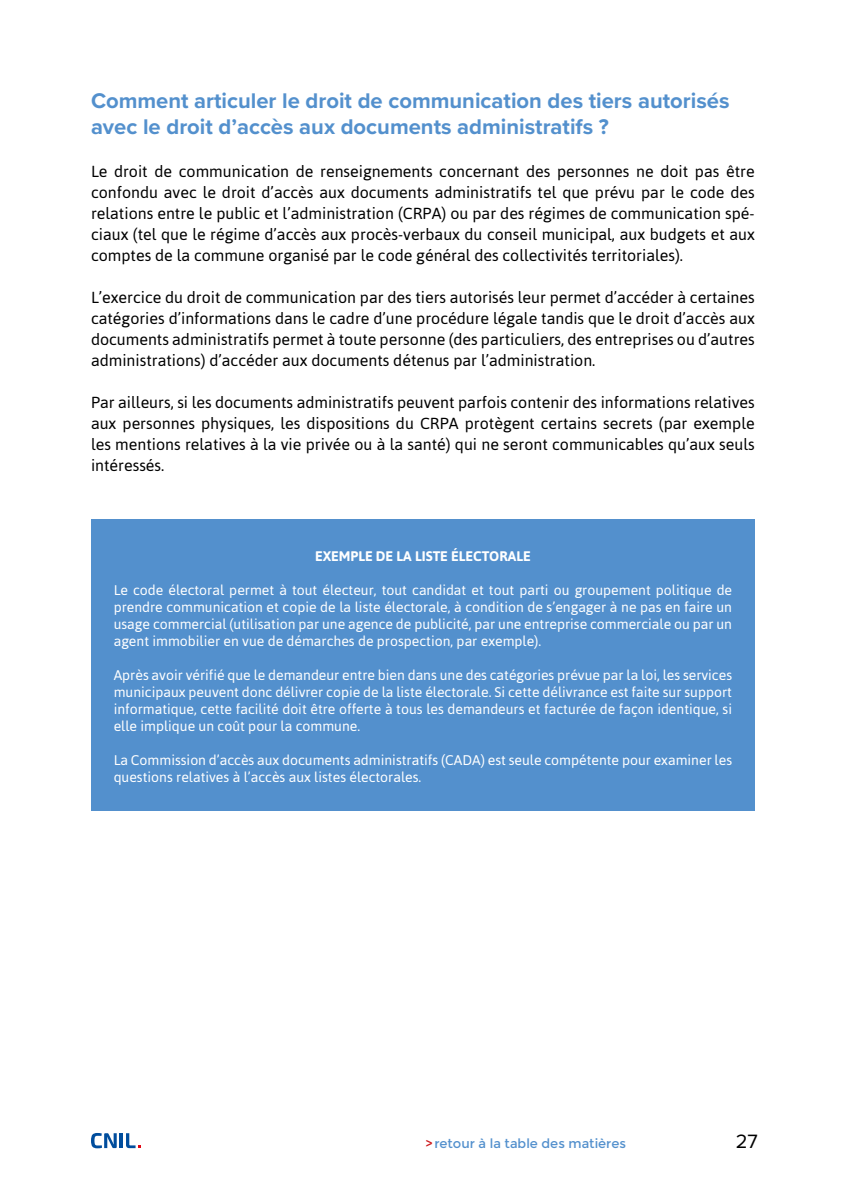
<style>
.page{position:relative;width:851px;height:1191px;background:#fff}
.page>*{position:absolute;margin:0;border:0;box-sizing:border-box;transform-origin:0 0}
.t1{font:700 22px/26px "Proxima Nova";color:#5390cd}
.t2{font:20px "Proxima Nova";color:#000}
.t3{font:16px/21px "Asap";color:#000;text-align:justify}
.t4{font:14px/17px "Asap";color:#fff;text-align:justify}
.t5{font:700 13.8px "Asap";color:#fff}
.t6{font:13px "Montserrat";color:#5390cd}
.s1{font-size:12px;color:#cd171a}
</style>
<div class="page">
<svg style="left:91px;top:1133px;width:26px;height:15px"></svg>
<hr style="left:120px;top:1133px;width:3px;height:15px;background:#004d9d">
<svg style="left:126px;top:1133px;width:15px;height:15px"></svg>
<div style="left:91px;top:519px;width:663px;height:292px;background:#5390cd"></div>
<h1 class="t1" style="left:91px;top:87px;width:640px">Comment articuler le droit de communication des tiers autorisés avec le droit d’accès aux documents administratifs ?</h1>
<p class="t3" style="left:91px;top:161px;width:665px">Le droit de communication de renseignements concernant des personnes ne doit pas être confondu avec le droit d’accès aux documents administratifs tel que prévu par le code des relations entre le public et l’administration (CRPA) ou par des régimes de communication spé&shy;ciaux (tel que le régime d’accès aux procès-verbaux du conseil municipal, aux budgets et aux comptes de la commune organisé par le code général des collectivités territoriales).</p>
<p class="t3" style="left:91px;top:287px;width:665px">L’exercice du droit de communication par des tiers autorisés leur permet d’accéder à certaines catégories d’informations dans le cadre d’une procédure légale tandis que le droit d’accès aux documents administratifs permet à toute personne (des particuliers, des entreprises ou d’autres administrations) d’accéder aux documents détenus par l’administration.</p>
<p class="t3" style="left:91px;top:392px;width:665px">Par ailleurs, si les documents administratifs peuvent parfois contenir des informations relatives aux personnes physiques, les dispositions du CRPA protègent certains secrets (par exemple les mentions relatives à la vie privée ou à la santé) qui ne seront communicables qu’aux seuls intéressés.</p>
<p class="t5" style="left:315px;top:548px;width:217px">EXEMPLE DE LA LISTE ÉLECTORALE</p>
<p class="t4" style="left:114px;top:581px;width:620px">Le code électoral permet à tout électeur, tout candidat et tout parti ou groupement politique de prendre communication et copie de la liste électorale, à condition de s’engager à ne pas en faire un usage commercial (utilisation par une agence de publicité, par une entreprise commerciale ou par un agent immobilier en vue de démarches de prospection, par exemple).</p>
<p class="t4" style="left:114px;top:666px;width:619px">Après avoir vérifié que le demandeur entre bien dans une des catégories prévue par la loi, les services municipaux peuvent donc délivrer copie de la liste électorale. Si cette délivrance est faite sur support informatique, cette facilité doit être offerte à tous les demandeurs et facturée de façon identique, si elle implique un coût pour la commune.</p>
<p class="t4" style="left:114px;top:751px;width:619px">La Commission d’accès aux documents administratifs (CADA) est seule compétente pour examiner les questions relatives à l’accès aux listes électorales.</p>
<p class="t6" style="left:425px;top:1136px;width:202px"><span class="s1">&gt;</span> retour à la table des matières</p>
<p class="t2" style="left:735px;top:1126px;width:24px">27</p>
</div>
